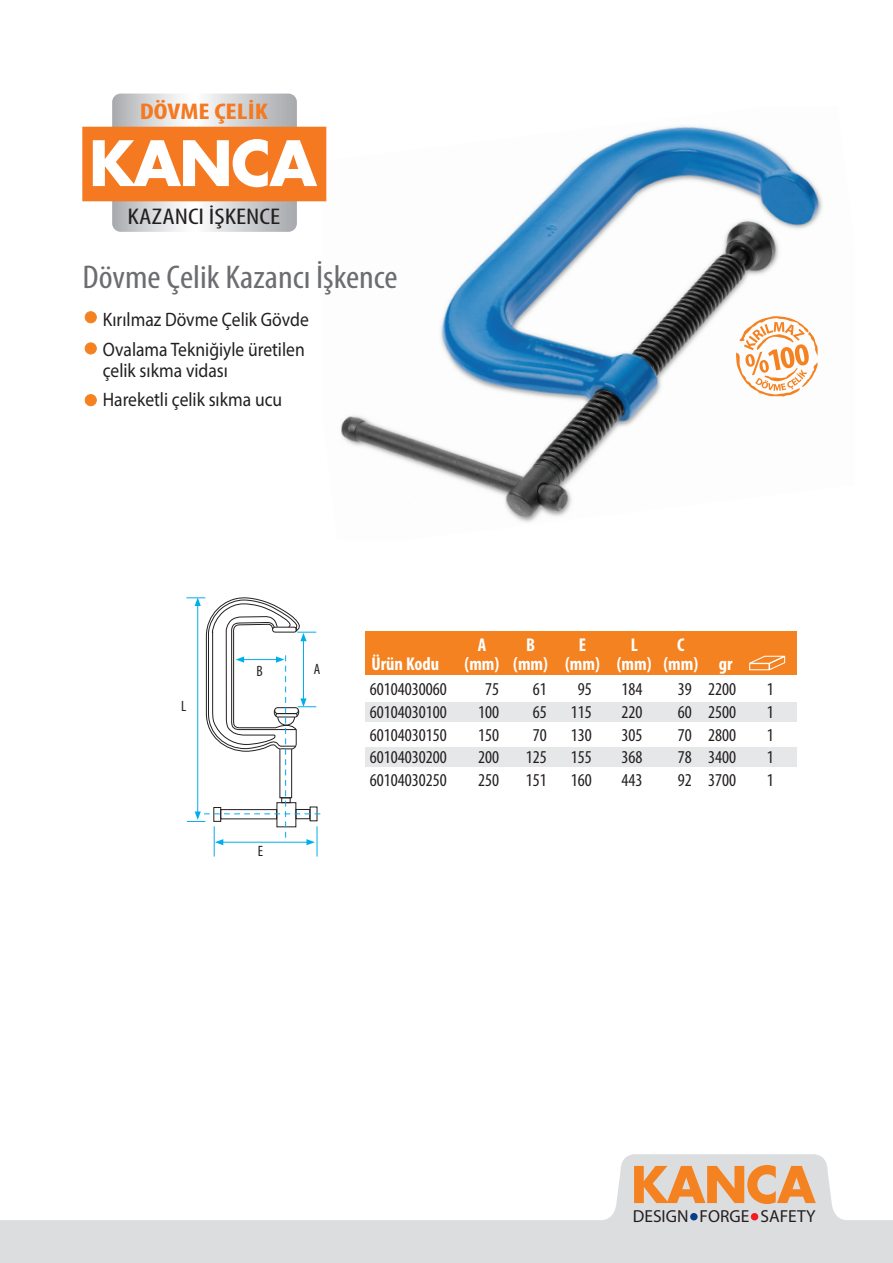
<style>
.page{position:relative;width:893px;height:1263px;background:#fff}
.page>*{position:absolute;margin:0;border:0;box-sizing:border-box;transform-origin:0 0}
.t1{font:condensed 33px "Myriad Pro";color:#6c6d70;scale:1.1 1}
.t2{font:condensed 22.8px "Myriad Pro";color:#231f20;scale:1.25 1}
.t3{font:700 condensed 22.8px "Myriad Pro";color:#f47921;scale:1.25 1}
.t4{font:19.5px/29.5px "Myriad Pro";color:#231f20;scale:.9 1}
.t5{font:700 condensed 18.6px/18.6px "Myriad Pro";color:#fff;text-align:center}
.t6{font:condensed 18.15px/22.6px "Myriad Pro";color:#231f20;text-align:justify}
.t7{font:17.4px "Myriad Pro";color:#231f20}
.t8{font:condensed 15px "Myriad Pro";color:#231f20}
</style>
<div class="page">
<img style="left:322px;top:126px;width:501px;height:397px">
<svg style="left:0;top:1154px;width:893px;height:109px;fill:#e3e4e6"></svg>
<svg style="left:634px;top:1165px;width:182px;height:39px;background:#e9aa75"></svg>
<div style="left:690px;top:1213px;width:8px;height:7px;background:#083e89;border-radius:50%"></div>
<div style="left:751px;top:1213px;width:7px;height:7px;background:#ee1d23;border-radius:50%"></div>
<div style="left:82px;top:127px;width:244px;height:74px;background:#f47921;border:2px solid #f47921"></div>
<svg style="left:93px;top:94px;width:224px;height:138px"></svg>
<div style="left:365px;top:702px;width:432px;height:19px;background:#e6e7e9"></div>
<div style="left:365px;top:748px;width:432px;height:19px;background:#e6e7e9"></div>
<svg style="left:211px;top:93px;width:80px;height:139px"></svg>
<hr style="left:317px;top:826px;width:1px;height:30px;background:#00aeef">
<hr style="left:214px;top:826px;width:1px;height:30px;background:#00aeef">
<svg style="left:186px;top:597px;width:134px;height:248px"></svg>
<div style="left:365px;top:631px;width:432px;height:44px;background:#f58220"></div>
<svg style="left:749px;top:655px;width:37px;height:16px"></svg>
<div style="left:85px;top:312px;width:11px;height:11px;background:#f58220;border-radius:50%"></div>
<div style="left:85px;top:311px;width:11px;height:12px;border:1px solid #f58220;border-radius:50%"></div>
<div style="left:85px;top:343px;width:11px;height:11px;background:#f58220;border-radius:50%"></div>
<div style="left:85px;top:343px;width:11px;height:11px;border:1px solid #f58220;border-radius:50%"></div>
<div style="left:85px;top:395px;width:11px;height:11px;background:#f58220;border-radius:50%"></div>
<div style="left:85px;top:394px;width:11px;height:12px;border:1px solid #f58220;border-radius:50%"></div>
<svg style="left:736px;top:316px;width:82px;height:81px"></svg>
<p class="t3" style="left:140px;top:97px;width:104px">DÖVME ÇELİK</p>
<p class="t2" style="left:128px;top:203px;width:124px">KAZANCI İŞKENCE</p>
<h1 class="t1" style="left:82px;top:258px;width:288px">Dövme Çelik Kazancı İşkence</h1>
<p class="t4" style="left:103px;top:304px;width:230px">Kırılmaz Dövme Çelik Gövde<br>Ovalama Tekniğiyle üretilen</p>
<p class="t4" style="left:103px;top:355px;width:201px">çelik sıkma vidası<br>Hareketli çelik sıkma ucu</p>
<p class="t8" style="left:181px;top:696px;width:7px">L</p>
<p class="t8" style="left:256px;top:661px;width:8px">B</p>
<p class="t8" style="left:314px;top:660px;width:8px">A</p>
<p class="t8" style="left:258px;top:842px;width:7px">E</p>
<p class="t5" style="left:371px;top:654px;width:69px">Ürün Kodu</p>
<p class="t5" style="left:465px;top:635px;width:36px">A (mm)</p>
<p class="t5" style="left:617px;top:635px;width:36px">L (mm)</p>
<p class="t5" style="left:663px;top:635px;width:36px">C (mm)</p>
<p class="t5" style="left:513px;top:635px;width:36px">B (mm)</p>
<p class="t5" style="left:565px;top:635px;width:36px">E (mm)</p>
<p class="t5" style="left:719px;top:654px;width:15px">gr</p>
<p class="t6" style="left:370px;top:678px;width:78px">60104030060<br>60104030100<br>60104030150<br>60104030200<br>60104030250</p>
<p class="t6" style="left:621px;top:678px;width:22px">184<br>220<br>305<br>368<br>443</p>
<p class="t6" style="left:678px;top:678px;width:15px">39<br>60<br>70<br>78<br>92</p>
<p class="t6" style="left:478px;top:678px;width:22px;text-align:center">75<br>100<br>150<br>200<br>250</p>
<p class="t6" style="left:708px;top:678px;width:29px">2200<br>2500<br>2800<br>3400<br>3700</p>
<p class="t6" style="left:767px;top:678px;width:8px">1<br>1<br>1<br>1<br>1</p>
<p class="t6" style="left:526px;top:678px;width:22px;text-align:center">61<br>65<br>70<br>125<br>151</p>
<p class="t6" style="left:571px;top:678px;width:22px;text-align:center">95<br>115<br>130<br>155<br>160</p>
<p class="t7" style="left:633px;top:1205px;width:184px">DESIGN FORGE SAFETY</p>
</div>
